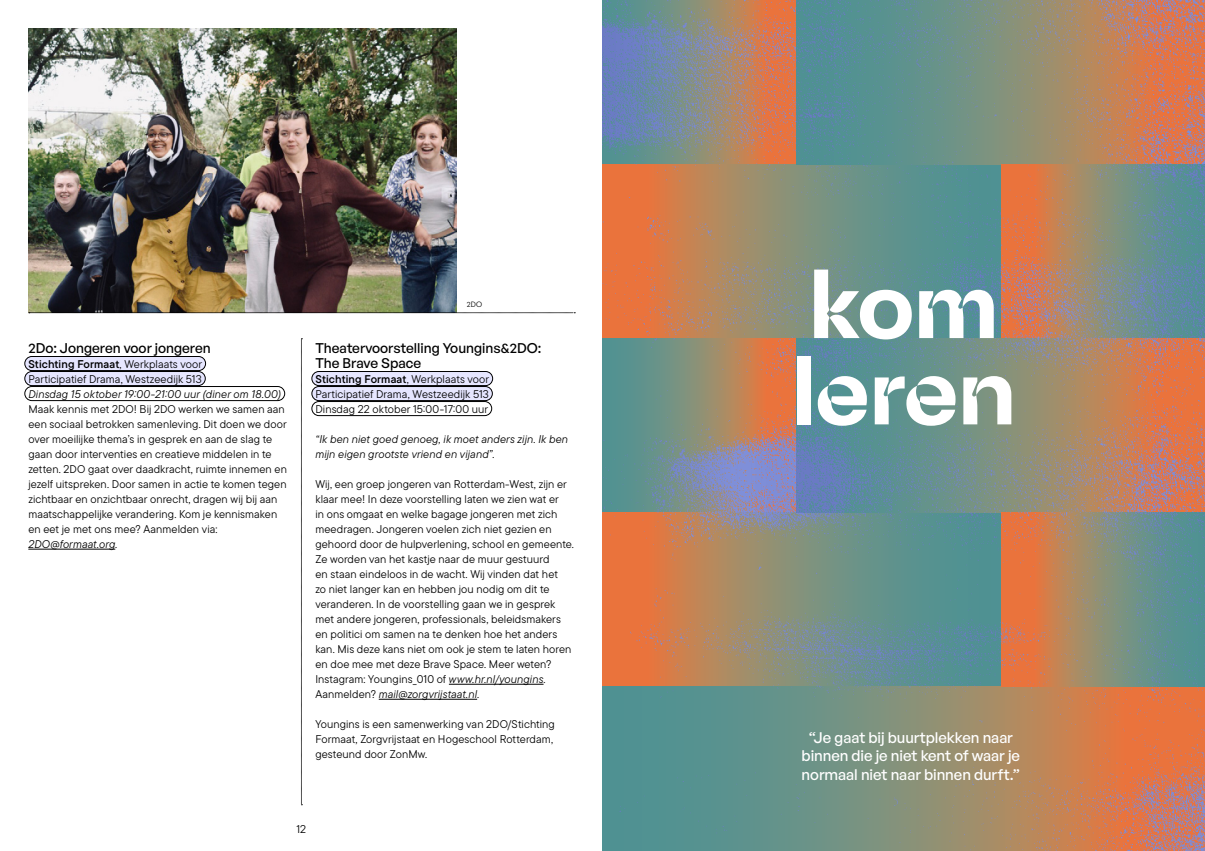
<style>
.page{position:relative;width:1205px;height:851px;background:#fff}
.page>*{position:absolute;margin:0;border:0;box-sizing:border-box;transform-origin:0 0}
.datum{font:700 93.75px "Na N Spaceland";letter-spacing:.005em;color:#fff}
.quote{font:500 15px/18.8px "General Sans";letter-spacing:-.005em;color:#fff;text-align:center}
.Kopje{font:500 13.75px/15px "General Sans";color:#000}
.plat{font:500 13.75px "General Sans";color:#000}
.plat-2{font:11.25px/15px "TT Commons Pro";letter-spacing:.005em;color:#000}
.plat-3{font:italic 11.25px/15px "TT Commons Pro";letter-spacing:.005em;color:#000}
.plaats{font:11.25px "TT Commons Pro";letter-spacing:.005em;color:#000}
.plaats-2{font:11.25px "TT Commons Pro Db";letter-spacing:.01em;color:#000}
.datum-2{font:italic 11.25px "TT Commons Pro";letter-spacing:.01em;color:#000}
.datum-3{font:11.25px "TT Commons Pro";letter-spacing:.01em;color:#000}
.foto_credit{font:7.5px "General Sans";color:#000}
.s1{font-family:"TT Commons Pro"}
.s2{font-style:normal}
.s3{font-style:italic}
</style>
<div class="page">
<div style="left:25px;top:356px;width:181px;height:14px;background:#e6e6ff;border-radius:7px"></div>
<div style="left:25px;top:356px;width:181px;height:14px;border:1px solid #000;border-radius:7px"></div>
<div style="left:25px;top:371px;width:180px;height:14px;background:#e6e6ff;border-radius:7px"></div>
<div style="left:25px;top:371px;width:180px;height:14px;border:1px solid #000;border-radius:7px"></div>
<div style="left:25px;top:386px;width:260px;height:14px;border:1px solid #000;border-radius:7px"></div>
<hr style="left:28px;top:549px;width:87px;height:1px;background:#000">
<div style="left:312px;top:371px;width:181px;height:14px;background:#e6e6ff;border-radius:7px"></div>
<div style="left:312px;top:371px;width:181px;height:14px;border:1px solid #000;border-radius:7px"></div>
<div style="left:312px;top:386px;width:180px;height:14px;background:#e6e6ff;border-radius:7px"></div>
<div style="left:312px;top:386px;width:180px;height:14px;border:1px solid #000;border-radius:7px"></div>
<div style="left:312px;top:401px;width:180px;height:14px;border:1px solid #000;border-radius:7px"></div>
<hr style="left:449px;top:684px;width:94px;height:1px;background:#000">
<hr style="left:379px;top:699px;width:98px;height:1px;background:#000">
<img style="left:28px;top:28px;width:429px;height:285px">
<svg style="left:301px;top:338px;width:1px;height:467px"></svg>
<svg style="left:29px;top:312px;width:546px;height:1px"></svg>
<img style="left:602px;top:0;width:603px;height:850px">
<p class="plat" style="left:28px;top:339px;width:184px">2Do: Jongeren voor jongeren</p>
<p class="plaats-2" style="left:28px;top:355px;width:175px">Stichting Formaat<span class="s1">, Werkplaats voor</span></p>
<p class="plaats" style="left:28px;top:371px;width:175px">Participatief Drama, Westzeedijk 513</p>
<p class="datum-2" style="left:28px;top:386px;width:254px">Dinsdag 15 oktober 19:00-21:00 uur (diner om 18.00)</p>
<p class="plat-2" style="left:28px;top:401px;width:260px">Maak kennis met 2DO! Bij 2DO werken we samen aan een sociaal betrokken samenleving. Dit doen we door over moeilijke thema’s in gesprek en aan de slag te gaan door interventies en creatieve middelen in te zetten. 2DO gaat over daadkracht, ruimte innemen en jezelf uitspreken. Door samen in actie te komen tegen zichtbaar en onzichtbaar onrecht, dragen wij bij aan maatschappelijke verandering. Kom je kennismaken en eet je met ons mee? Aanmelden via:</p>
<p class="plat-3" style="left:28px;top:536px;width:90px">2DO@formaat.org<span class="s2">.</span></p>
<p class="foto_credit" style="left:467px;top:299px;width:17px">2DO</p>
<p class="Kopje" style="left:315px;top:340px;width:227px">Theatervoorstelling Youngins&amp;2DO:<br>The Brave Space</p>
<p class="plaats-2" style="left:315px;top:370px;width:175px">Stichting Formaat<span class="s1">, Werkplaats voor</span></p>
<p class="plaats" style="left:315px;top:386px;width:175px">Participatief Drama, Westzeedijk 513</p>
<p class="datum-3" style="left:315px;top:401px;width:174px">Dinsdag 22 oktober 15:00-17:00 uur</p>
<p class="plat-3" style="left:315px;top:431px;width:254px">“Ik ben niet goed genoeg, ik moet anders zijn. Ik ben mijn eigen grootste vriend en vijand”.</p>
<p class="plat-2" style="left:315px;top:476px;width:260px">Wij, een groep jongeren van Rotterdam-West, zijn er klaar mee! In deze voorstelling laten we zien wat er<br>in ons omgaat en welke bagage jongeren met zich meedragen. Jongeren voelen zich niet gezien en gehoord door de hulpverlening, school en gemeente.<br>Ze worden van het kastje naar de muur gestuurd<br>en staan eindeloos in de wacht. Wij vinden dat het<br>zo niet langer kan en hebben jou nodig om dit te veranderen. In de voorstelling gaan we in gesprek met andere jongeren, professionals, beleidsmakers en politici om samen na te denken hoe het anders kan. Mis deze kans niet om ook je stem te laten horen en doe mee met deze Brave Space. Meer weten?<br>Instagram: Youngins_010 of <span class="s3">www.hr.nl/youngins</span>.<br>Aanmelden? <span class="s3">mail@zorgvrijstaat.nl</span>.</p>
<p class="plat-2" style="left:315px;top:716px;width:241px">Youngins is een samenwerking van 2DO/Stichting<br>Formaat, Zorgvrijstaat en Hogeschool Rotterdam, gesteund door ZonMw.</p>
<p class="plat-2" style="left:296px;top:821px;width:11px">12</p>
<p class="datum" style="left:809px;top:235px;width:190px">kom</p>
<p class="datum" style="left:792px;top:321px;width:225px">leren</p>
<p class="quote" style="left:801px;top:727px;width:220px">“Je gaat bij buurtplekken naar binnen die je niet kent of waar je normaal niet naar binnen durft.”</p>
</div>
